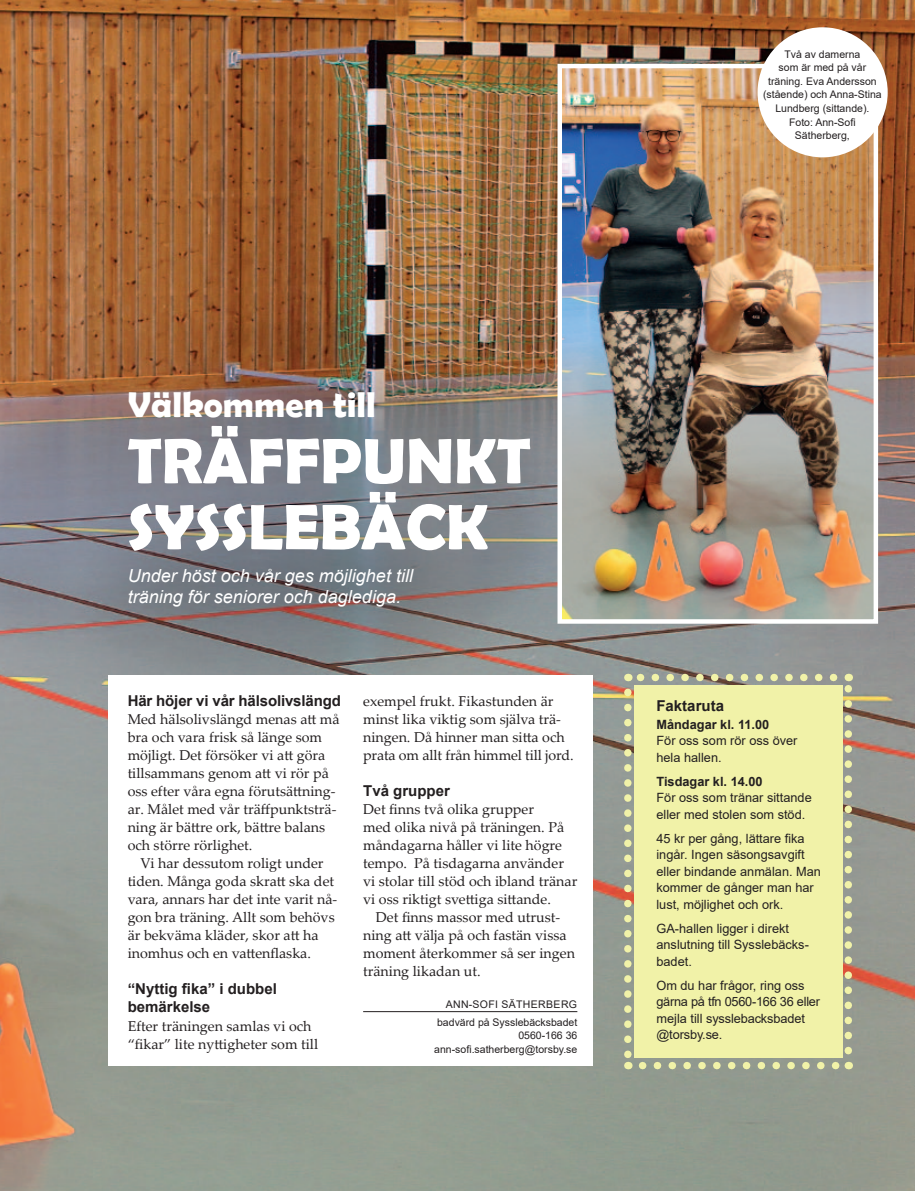
<style>
.page{position:relative;width:915px;height:1191px;background:#fff}
.page>*{position:absolute;margin:0;border:0;box-sizing:border-box;transform-origin:0 0}
.t1{font:700 64.5px/66px "Berlin Sans FB Demi";color:#fff}
.t2{font:700 36px "Berlin Sans FB Demi";color:#fff}
.t3{font:italic 18px/21px "Arial";color:#fff}
.t4{font:700 15px/18px "Arial";color:#231f20}
.t5{font:14.25px/18px "Palatino Linotype";color:#231f20}
.t6{font:12.75px/16.5px "Arial";color:#231f20}
.t7{font:700 12.75px "Arial";color:#231f20}
.t8{font:10.5px/13.5px "Arial";color:#231f20}
</style>
<div class="page">
<img style="left:0;top:0;width:914px;height:1191px">
<div style="left:108px;top:675px;width:484px;height:391px;background:#fff"></div>
<img style="left:562px;top:69px;width:310px;height:549px">
<div style="left:557px;top:64px;width:320px;height:559px;border:4px solid #fff"></div>
<svg style="left:642px;top:1061px;width:198px;height:8px;background:#b5ba97"></svg>
<svg style="left:635px;top:673px;width:198px;height:8px;background:#b2b396"></svg>
<svg style="left:624px;top:692px;width:7px;height:377px;background:#babb97"></svg>
<svg style="left:844px;top:673px;width:7px;height:377px;background:#bab795"></svg>
<div style="left:634px;top:685px;width:208px;height:372px;background:#f1f2a8"></div>
<div style="left:757px;top:27px;width:130px;height:130px;background:#fff;border-radius:50%"></div>
<hr style="left:363px;top:1011px;width:214px;height:1px;background:#231f20">
<p class="t8" style="left:762px;top:47px;width:120px;text-align:center">Två av damerna<br>som är med på vår träning. Eva Andersson (stående) och Anna-Stina<br>Lundberg (sittande).<br>Foto: Ann-Sofi<br>Sätherberg,</p>
<h2 class="t2" style="left:128px;top:384px;width:250px">VÄLKOMMEN TILL</h2>
<h1 class="t1" style="left:128px;top:427px;width:394px">TRÄFFPUN KT<br>SYSS LEBÄCK</h1>
<p class="t3" style="left:128px;top:565px;width:287px">Under höst och vår ges möjlighet till träning för seniorer och daglediga.</p>
<p class="t4" style="left:128px;top:692px;width:215px">Här höjer vi vår hälsolivslängd</p>
<p class="t5" style="left:128px;top:710px;width:213px">Med hälsolivslängd menas att må bra och vara frisk så länge som möjligt. Det försöker vi att göra tillsammans genom att vi rör på oss efter våra egna förutsättning&shy;ar. Målet med vår träffpunktsträ&shy;ning är bättre ork, bättre balans och större rörlighet.</p>
<p class="t5" style="left:128px;top:854px;width:211px;text-indent:13px">Vi har dessutom roligt under tiden. Många goda skratt ska det vara, annars har det inte varit nå&shy;gon bra träning. Allt som behövs är bekväma kläder, skor att ha inomhus och en vattenflaska.</p>
<p class="t4" style="left:128px;top:980px;width:151px">“Nyttig fika” i dubbel bemärkelse</p>
<p class="t5" style="left:128px;top:1016px;width:192px">Efter träningen samlas vi och “fikar” lite nyttigheter som till</p>
<p class="t5" style="left:363px;top:691px;width:212px">exempel frukt. Fikastunden är minst lika viktig som själva trä&shy;ningen. Då hinner man sitta och prata om allt från himmel till jord.</p>
<p class="t4" style="left:363px;top:782px;width:88px">Två grupper</p>
<p class="t5" style="left:363px;top:799px;width:216px">Det finns två olika grupper<br>med olika nivå på träningen. På måndagarna håller vi lite högre tempo. På tisdagarna använder vi stolar till stöd och ibland tränar vi oss riktigt svettiga sittande.</p>
<p class="t5" style="left:363px;top:907px;width:213px;text-indent:13px">Det finns massor med utrust&shy;ning att välja på och fastän vissa moment återkommer så ser ingen träning likadan ut.</p>
<p class="t8" style="left:437px;top:994px;width:142px;line-height:18px;text-indent:9px">Ann-Sofi Sätherberg badvärd på Sysslebäcksbadet</p>
<p class="t8" style="left:434px;top:1028px;width:144px;text-align:right">0560-166 36 ann-sofi.satherberg@torsby.se</p>
<p class="t4" style="left:656px;top:696px;width:69px">Faktaruta</p>
<p class="t7" style="left:656px;top:715px;width:114px">Måndagar kl. 11.00</p>
<p class="t6" style="left:656px;top:732px;width:142px">För oss som rör oss över hela hallen.</p>
<p class="t7" style="left:656px;top:772px;width:108px">Tisdagar kl. 14.00</p>
<p class="t6" style="left:656px;top:789px;width:157px">För oss som tränar sittande eller med stolen som stöd.</p>
<p class="t6" style="left:656px;top:830px;width:166px">45 kr per gång, lättare fika ingår. Ingen säsongsavgift eller bindande anmälan. Man kommer de gånger man har lust, möjlighet och ork.</p>
<p class="t6" style="left:656px;top:920px;width:154px">GA-hallen ligger i direkt anslutning till Sysslebäcks&shy;badet.</p>
<p class="t6" style="left:656px;top:977px;width:165px">Om du har frågor, ring oss gärna på tfn 0560-166 36 eller mejla till sysslebacksbadet @torsby.se.</p>
</div>
